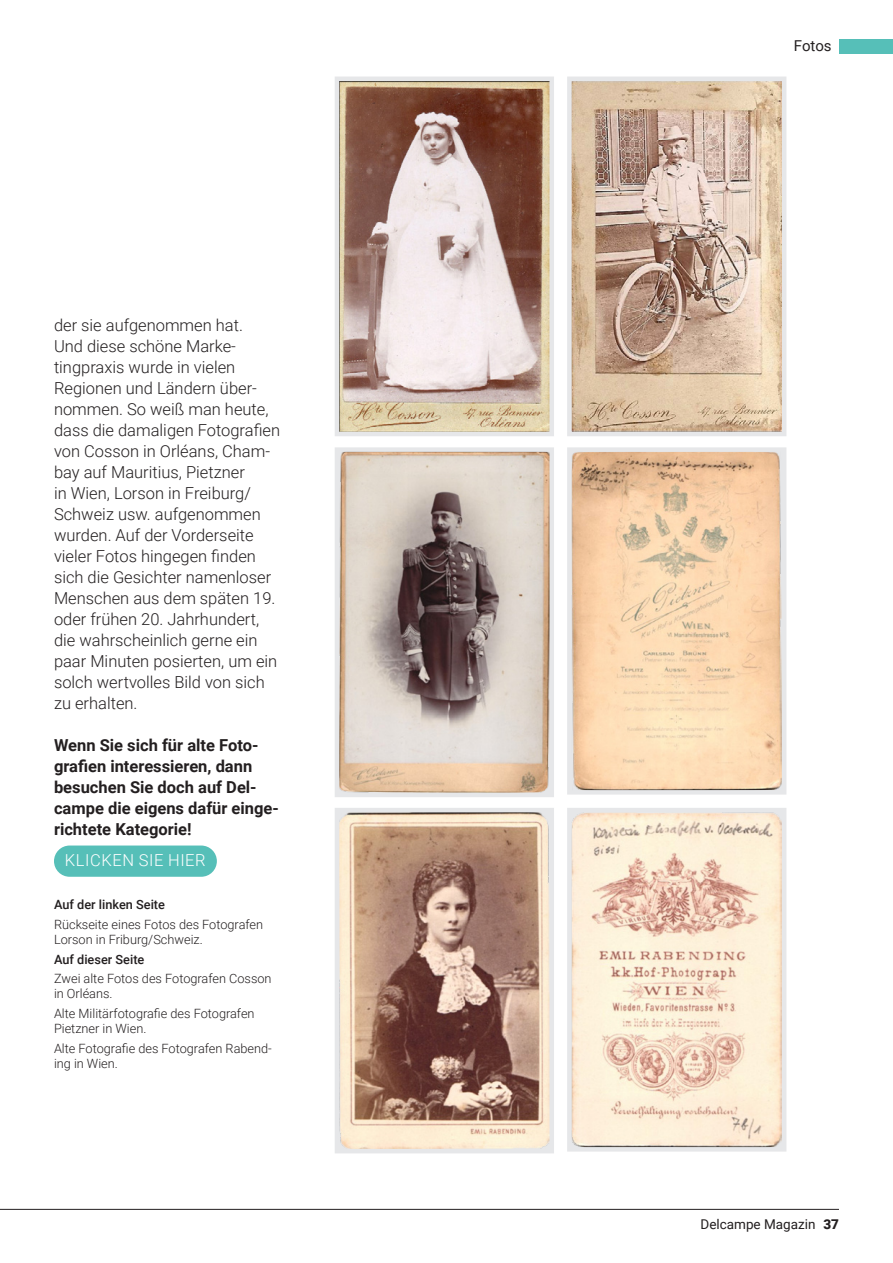
<style>
.page{position:relative;width:893px;height:1263px;background:#fff}
.page>*{position:absolute;margin:0;border:0;box-sizing:border-box;transform-origin:0 0}
.Texte{font:300 16.5px/21px "Roboto";color:#231f20}
.Texte-2{font:700 16.5px/21px "Roboto";color:#231f20}
.Texte-3{font:300 16.5px "Roboto";letter-spacing:.035em;color:#fff}
.t1{font:15px "Roboto";letter-spacing:-.005em;color:#231f20}
.t2{font:13.5px "Roboto";color:#231f20}
.Légende_Gch{font:300 12.75px/15.3px "Roboto";color:#231f20}
.Légende_Gch-2{font:500 12.75px "Roboto";color:#231f20}
.s1{font-weight:900}
</style>
<div class="page">
<hr style="left:0;top:1209px;width:839px;height:1px;background:#231f20">
<div style="left:839px;top:40px;width:54px;height:14px;background:#56bfb8"></div>
<svg style="left:335px;top:76px;width:219px;height:360px;background:#bea69c"></svg>
<svg style="left:335px;top:447px;width:219px;height:350px;background:#c1b3aa"></svg>
<svg style="left:335px;top:808px;width:219px;height:346px;background:#b79786"></svg>
<svg style="left:567px;top:76px;width:220px;height:360px;background:#d0b8a3"></svg>
<svg style="left:567px;top:447px;width:220px;height:348px;background:#f2d1ae"></svg>
<svg style="left:567px;top:808px;width:220px;height:344px;background:#f3e1cd"></svg>
<div style="left:54px;top:845px;width:163px;height:32px;background:#56bfb8;border-radius:16px"></div>
<p class="Texte" style="left:54px;top:314px;width:190px">der sie aufgenommen hat.</p>
<p class="Texte" style="left:54px;top:335px;width:228px">Und diese schöne Marke&shy;tingpraxis wurde in vielen<br>Regionen und Ländern über&shy;nommen. So weiß man heute, dass die damaligen Fotografien von Cosson in Orléans, Cham&shy;bay auf Mauritius, Pietzner<br>in Wien, Lorson in Freiburg/<br>Schweiz usw. aufgenommen wurden. Auf der Vorderseite vieler Fotos hingegen finden sich die Gesichter namenloser<br>Menschen aus dem späten 19. oder frühen 20. Jahrhundert, die wahrscheinlich gerne ein paar Minuten posierten, um ein solch wertvolles Bild von sich zu erhalten.</p>
<p class="Texte-2" style="left:54px;top:734px;width:226px">Wenn Sie sich für alte Foto&shy;grafien interessieren, dann besuchen Sie doch auf Del&shy;campe die eigens dafür einge&shy;richtete Kategorie!</p>
<p class="Texte-3" style="left:65px;top:849px;width:142px">KLICKEN SIE HIER</p>
<p class="Légende_Gch-2" style="left:54px;top:896px;width:113px">Auf der linken Seite</p>
<p class="Légende_Gch" style="left:54px;top:916px;width:211px">Rückseite eines Fotos des Fotografen<br>Lorson in Friburg/Schweiz.</p>
<p class="Légende_Gch-2" style="left:54px;top:950px;width:92px">Auf dieser Seite</p>
<p class="Légende_Gch" style="left:54px;top:970px;width:219px">Zwei alte Fotos des Fotografen Cosson in Orléans.</p>
<p class="Légende_Gch" style="left:54px;top:1005px;width:202px">Alte Militärfotografie des Fotografen<br>Pietzner in Wien.</p>
<p class="Légende_Gch" style="left:54px;top:1040px;width:219px">Alte Fotografie des Fotografen Rabend&shy;ing in Wien.</p>
<p class="t1" style="left:794px;top:35px;width:39px">Fotos</p>
<p class="t2" style="left:700px;top:1215px;width:140px">Delcampe Magazin <span class="s1">37</span></p>
</div>
